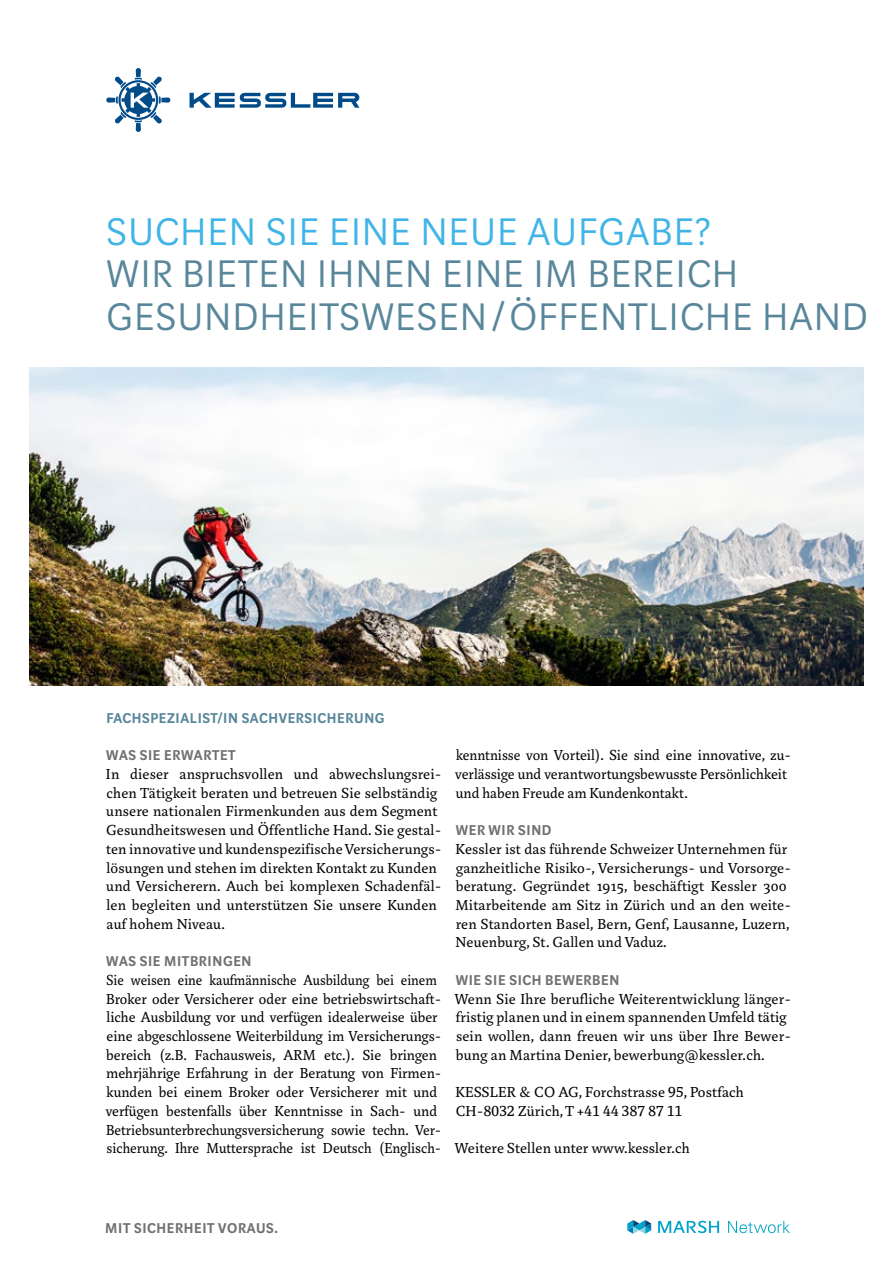
<style>
.page{position:relative;width:893px;height:1263px;background:#fff}
.page>*{position:absolute;margin:0;border:0;box-sizing:border-box;transform-origin:0 0}
.t1{font:300 42.6px/42.6px "Marat Sans";letter-spacing:.035em;color:#58869a}
.t2{font:300 42.6px "Marat Sans";letter-spacing:.035em;color:#40b4e6}
.t3{font:15.75px/18.8px "Marat";letter-spacing:.015em;color:#000}
.t4{font:15.75px/18.8px "Marat";letter-spacing:.015em;color:#000;scale:.92 1}
.t5{font:15.75px/18.8px "Marat";letter-spacing:.015em;color:#000;scale:.95 1}
.t6{font:600 15.75px "Marat Sans";letter-spacing:.04em;color:#6f7070}
.t7{font:600 15.75px "Marat Sans";letter-spacing:.04em;color:#58869a}
</style>
<div class="page">
<img style="left:30px;top:368px;width:833px;height:317px">
<svg style="left:190px;top:92px;width:169px;height:16px"></svg>
<svg style="left:106px;top:68px;width:64px;height:64px"></svg>
<svg style="left:627px;top:1220px;width:24px;height:14px"></svg>
<svg style="left:658px;top:1221px;width:61px;height:12px"></svg>
<svg style="left:728px;top:1221px;width:62px;height:12px"></svg>
<h1 class="t2" style="left:107px;top:209px;width:605px">SUCHEN SIE EINE NEUE AUFGABE?</h1>
<h1 class="t1" style="left:107px;top:253px;width:763px">WIR BIETEN IHNEN EINE IM BEREICH<br>GESUNDHEITSWESEN / ÖFFENTLICHE HAND</h1>
<p class="t7" style="left:106px;top:710px;width:280px">FACHSPEZIALIST/IN SACHVERSICHERUNG</p>
<p class="t6" style="left:106px;top:747px;width:131px">WAS SIE ERWARTET</p>
<p class="t3" style="left:106px;top:765px;width:337px">In dieser anspruchsvollen und abwechslungsrei&shy;chen Tätigkeit beraten und betreuen Sie selbständig unsere nationalen Firmenkunden aus dem Segment Gesundheitswesen und Öffentliche Hand. Sie gestal&shy;ten innovative und kundenspezifische Versicherungs&shy;lösungen und stehen im direkten Kontakt zu Kunden und Versicherern. Auch bei komplexen Schadenfäl&shy;len begleiten und unterstützen Sie unsere Kunden auf hohem Niveau.</p>
<p class="t6" style="left:106px;top:953px;width:147px">WAS SIE MITBRINGEN</p>
<p class="t4" style="left:106px;top:971px;width:366px">Sie weisen eine kaufmännische Ausbildung bei einem Broker oder Versicherer oder eine betriebswirtschaft&shy;liche Ausbildung vor und verfügen idealerweise über eine abgeschlossene Weiterbildung im Versicherungs&shy;bereich (z.B. Fachausweis, ARM etc.). Sie bringen mehrjährige Erfahrung in der Beratung von Firmen&shy;kunden bei einem Broker oder Versicherer mit und verfügen bestenfalls über Kenntnisse in Sach- und Betriebsunterbrechungsversicherung sowie techn. Ver&shy;sicherung. Ihre Muttersprache ist Deutsch (Englisch-</p>
<p class="t5" style="left:455px;top:746px;width:355px">kenntnisse von Vorteil). Sie sind eine innovative, zu&shy;verlässige und verantwortungsbewusste Persönlichkeit und haben Freude am Kundenkontakt.</p>
<p class="t6" style="left:456px;top:822px;width:97px">WER WIR SIND</p>
<p class="t3" style="left:455px;top:840px;width:337px">Kessler ist das führende Schweizer Unternehmen für ganzheitliche Risiko-, Versicherungs- und Vorsorge&shy;beratung. Gegründet 1915, beschäftigt Kessler 300<br>Mitarbeitende am Sitz in Zürich und an den weite&shy;ren Standorten Basel, Bern, Genf, Lausanne, Luzern, Neuenburg, St. Gallen und Vaduz.</p>
<p class="t6" style="left:456px;top:972px;width:165px">WIE SIE SICH BEWERBEN</p>
<p class="t3" style="left:455px;top:989px;width:338px">Wenn Sie Ihre berufliche Weiterentwicklung länger&shy;fristig planen und in einem spannenden Umfeld tätig sein wollen, dann freuen wir uns über Ihre Bewer&shy;bung an Martina Denier, bewerbung@kessler.ch.</p>
<p class="t3" style="left:456px;top:1083px;width:290px">KESSLER &amp; CO AG, Forchstrasse 95, Postfach<br>CH-8032 Zürich, T +41 44 387 87 11</p>
<p class="t3" style="left:455px;top:1139px;width:236px">Weitere Stellen unter www.kessler.ch</p>
<p class="t6" style="left:105px;top:1220px;width:174px">MIT SICHERHEIT VORAUS.</p>
</div>
